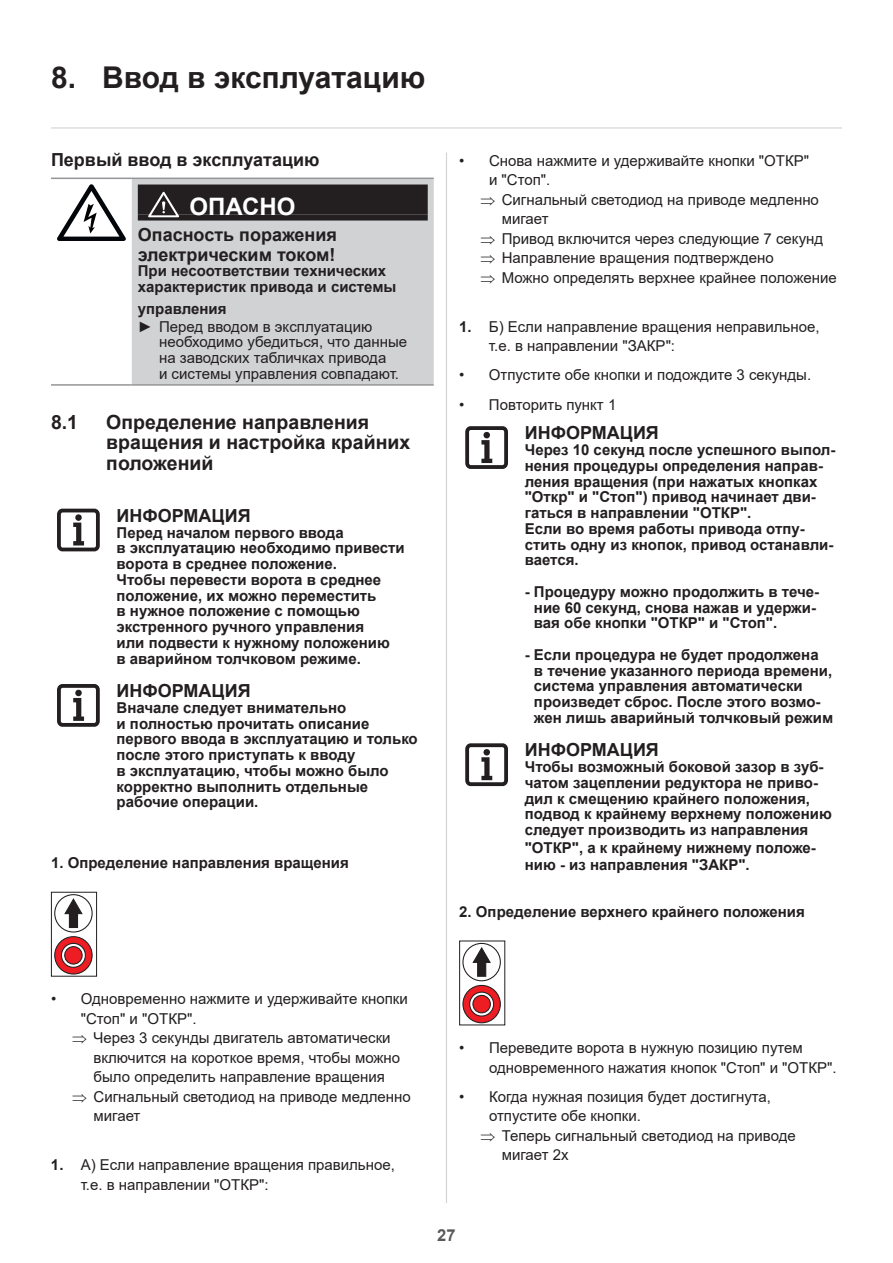
<style>
.page{position:relative;width:893px;height:1263px;background:#fff}
.page>*{position:absolute;margin:0;border:0;box-sizing:border-box;transform-origin:0 0}
.t1{font:700 30px "Arial";color:#231f20}
.t2{font:700 24px "Arial";color:#fff}
.t3{font:700 19.5px/20.2px "Arial";color:#231f20}
.t4{font:700 18px/19.5px "Arial";color:#231f20}
.t5{font:700 16.5px "Arial";color:#57585a}
.t6{font:700 15px/15.8px "Arial";color:#231f20}
.t7{font:15px/19.5px "Arial";color:#231f20}
.s1{font-weight:700}
</style>
<div class="page">
<hr style="left:51px;top:127px;width:791px;height:2px;background:#d1d2d4">
<hr style="left:446px;top:153px;width:1px;height:1050px;background:#d1d2d4">
<div style="left:465px;top:426px;width:43px;height:43px;border:4px solid #231f20;border-radius:4px"></div>
<svg style="left:481px;top:432px;width:11px;height:31px"></svg>
<div style="left:465px;top:743px;width:43px;height:43px;border:4px solid #231f20;border-radius:4px"></div>
<svg style="left:481px;top:749px;width:11px;height:31px"></svg>
<svg style="left:463px;top:943px;width:37px;height:38px"></svg>
<div style="left:462px;top:943px;width:39px;height:38px;border:1px solid #231f20;border-radius:50%"></div>
<svg style="left:463px;top:985px;width:37px;height:38px"></svg>
<div style="left:462px;top:985px;width:39px;height:38px;border:1px solid #231f20;border-radius:50%"></div>
<svg style="left:469px;top:991px;width:26px;height:26px"></svg>
<svg style="left:471px;top:946px;width:21px;height:31px"></svg>
<div style="left:459px;top:941px;width:46px;height:84px;border:1px solid #231f20"></div>
<div style="left:132px;top:179px;width:302px;height:205px;background:#d1d2d4"></div>
<hr style="left:132px;top:178px;width:302px;height:1px;background:#939598">
<hr style="left:51px;top:384px;width:81px;height:2px;background:#939598">
<hr style="left:51px;top:178px;width:81px;height:1px;background:#939598">
<hr style="left:132px;top:384px;width:302px;height:2px;background:#939598">
<svg style="left:57px;top:184px;width:69px;height:57px"></svg>
<div style="left:138px;top:184px;width:290px;height:30px;background:#231f20"></div>
<div style="left:138px;top:214px;width:290px;height:6px;background:#231f20"></div>
<svg style="left:148px;top:192px;width:31px;height:25px"></svg>
<div style="left:57px;top:509px;width:43px;height:42px;border:4px solid #231f20;border-radius:4px"></div>
<svg style="left:73px;top:514px;width:11px;height:31px"></svg>
<div style="left:57px;top:684px;width:43px;height:43px;border:4px solid #231f20;border-radius:4px"></div>
<svg style="left:73px;top:690px;width:11px;height:31px"></svg>
<div style="left:54px;top:894px;width:39px;height:38px;border:1px solid #231f20;border-radius:50%"></div>
<svg style="left:55px;top:937px;width:37px;height:37px"></svg>
<div style="left:54px;top:936px;width:39px;height:38px;border:1px solid #231f20;border-radius:50%"></div>
<svg style="left:61px;top:943px;width:25px;height:25px"></svg>
<svg style="left:63px;top:897px;width:21px;height:31px"></svg>
<div style="left:51px;top:892px;width:46px;height:84px;border:1px solid #231f20"></div>
<h1 class="t1" style="left:51px;top:56px;width:376px">8. Ввод в эксплуатацию</h1>
<p class="t4" style="left:51px;top:150px;width:270px">Первый ввод в эксплуатацию</p>
<h2 class="t2" style="left:189px;top:189px;width:107px">ОПАСНО</h2>
<p class="t4" style="left:138px;top:225px;width:201px">Опасность поражения электрическим током!</p>
<p class="t6" style="left:138px;top:263px;width:260px">При несоответствии технических характеристик привода и системы</p>
<p class="t6" style="left:138px;top:301px;width:90px">управления</p>
<p class="t7" style="left:159px;top:318px;width:250px;line-height:15.8px;text-indent:-21px">► Перед вводом в эксплуатацию необходимо убедиться, что данные на заводских табличках привода<br>и системы управления совпадают.</p>
<h3 class="t3" style="left:51px;top:412px;width:29px">8.1</h3>
<h3 class="t3" style="left:106px;top:412px;width:305px">Определение направления вращения и настройка крайних положений</h3>
<p class="t4" style="left:117px;top:506px;width:136px">ИНФОРМАЦИЯ</p>
<p class="t6" style="left:117px;top:524px;width:290px">Перед началом первого ввода<br>в эксплуатацию необходимо привести ворота в среднее положение.<br>Чтобы перевести ворота в среднее положение, их можно переместить<br>в нужное положение с помощью экстренного ручного управления<br>или подвести к нужному положению<br>в аварийном толчковом режиме.</p>
<p class="t4" style="left:117px;top:681px;width:136px">ИНФОРМАЦИЯ</p>
<p class="t6" style="left:117px;top:700px;width:303px">Вначале следует внимательно<br>и полностью прочитать описание первого ввода в эксплуатацию и только после этого приступать к вводу<br>в эксплуатацию, чтобы можно было корректно выполнить отдельные рабочие операции.</p>
<p class="t6" style="left:51px;top:855px;width:299px">1. Определение направления вращения</p>
<p class="t7" style="left:459px;top:151px;width:351px">• Снова нажмите и удерживайте кнопки "ОТКР"</p>
<p class="t7" style="left:489px;top:170px;width:63px">и "Стоп".</p>
<p class="t7" style="left:480px;top:190px;width:340px">⇒ Сигнальный светодиод на приводе медленно</p>
<p class="t7" style="left:502px;top:209px;width:48px">мигает</p>
<p class="t7" style="left:480px;top:229px;width:344px">⇒ Привод включится через следующие 7 секунд</p>
<p class="t7" style="left:480px;top:248px;width:295px">⇒ Направление вращения подтверждено</p>
<p class="t7" style="left:480px;top:268px;width:358px">⇒ Можно определять верхнее крайнее положение</p>
<p class="t7" style="left:489px;top:316px;width:332px;text-indent:-30px"><span class="s1">1.</span> Б) Если направление вращения неправильное, т.е. в направлении "ЗАКР":</p>
<p class="t7" style="left:459px;top:365px;width:353px">• Отпустите обе кнопки и подождите 3 секунды.</p>
<p class="t7" style="left:459px;top:394px;width:159px">• Повторить пункт 1</p>
<p class="t4" style="left:525px;top:423px;width:136px">ИНФОРМАЦИЯ</p>
<p class="t6" style="left:525px;top:442px;width:312px">Через 10 секунд после успешного выпол&shy;нения процедуры определения направ&shy;ления вращения (при нажатых кнопках "Откр" и "Стоп") привод начинает дви&shy;гаться в направлении "ОТКР".<br>Если во время работы привода отпу&shy;стить одну из кнопок, привод останавли&shy;вается.</p>
<p class="t6" style="left:534px;top:584px;width:287px;text-indent:-9px">- Процедуру можно продолжить в тече&shy;ние 60 секунд, снова нажав и удержи&shy;вая обе кнопки "ОТКР" и "Стоп".</p>
<p class="t6" style="left:534px;top:647px;width:301px;text-indent:-9px">- Если процедура не будет продолжена<br>в течение указанного периода времени, система управления автоматически произведет сброс. После этого возмо&shy;жен лишь аварийный толчковый режим</p>
<p class="t4" style="left:525px;top:740px;width:136px">ИНФОРМАЦИЯ</p>
<p class="t6" style="left:525px;top:759px;width:309px">Чтобы возможный боковой зазор в зуб&shy;чатом зацеплении редуктора не приво&shy;дил к смещению крайнего положения, подвод к крайнему верхнему положению следует производить из направления</p>
<p class="t6" style="left:525px;top:839px;width:293px;line-height:17.4px">"ОТКР", а к крайнему нижнему положе&shy;нию - из направления "ЗАКР".</p>
<p class="t6" style="left:459px;top:904px;width:347px">2. Определение верхнего крайнего положения</p>
<p class="t7" style="left:51px;top:989px;width:358px">• Одновременно нажмите и удерживайте кнопки</p>
<p class="t7" style="left:81px;top:1009px;width:117px">"Стоп" и "ОТКР".</p>
<p class="t7" style="left:72px;top:1028px;width:320px">⇒ Через 3 секунды двигатель автоматически</p>
<p class="t7" style="left:94px;top:1048px;width:308px">включится на короткое время, чтобы можно</p>
<p class="t7" style="left:94px;top:1067px;width:293px">было определить направление вращения</p>
<p class="t7" style="left:72px;top:1087px;width:340px">⇒ Сигнальный светодиод на приводе медленно</p>
<p class="t7" style="left:94px;top:1106px;width:48px">мигает</p>
<p class="t7" style="left:81px;top:1155px;width:316px;text-indent:-30px"><span class="s1">1.</span> A) Если направление вращения правильное, т.е. в направлении "ОТКР":</p>
<p class="t7" style="left:489px;top:1038px;width:349px;text-indent:-30px">• Переведите ворота в нужную позицию путем одновременного нажатия кнопок "Стоп" и "ОТКР".</p>
<p class="t7" style="left:459px;top:1087px;width:313px">• Когда нужная позиция будет достигнута,</p>
<p class="t7" style="left:489px;top:1106px;width:154px">отпустите обе кнопки.</p>
<p class="t7" style="left:480px;top:1126px;width:317px">⇒ Теперь сигнальный светодиод на приводе</p>
<p class="t7" style="left:502px;top:1145px;width:68px">мигает 2x</p>
<p class="t5" style="left:437px;top:1224px;width:20px">27</p>
</div>
